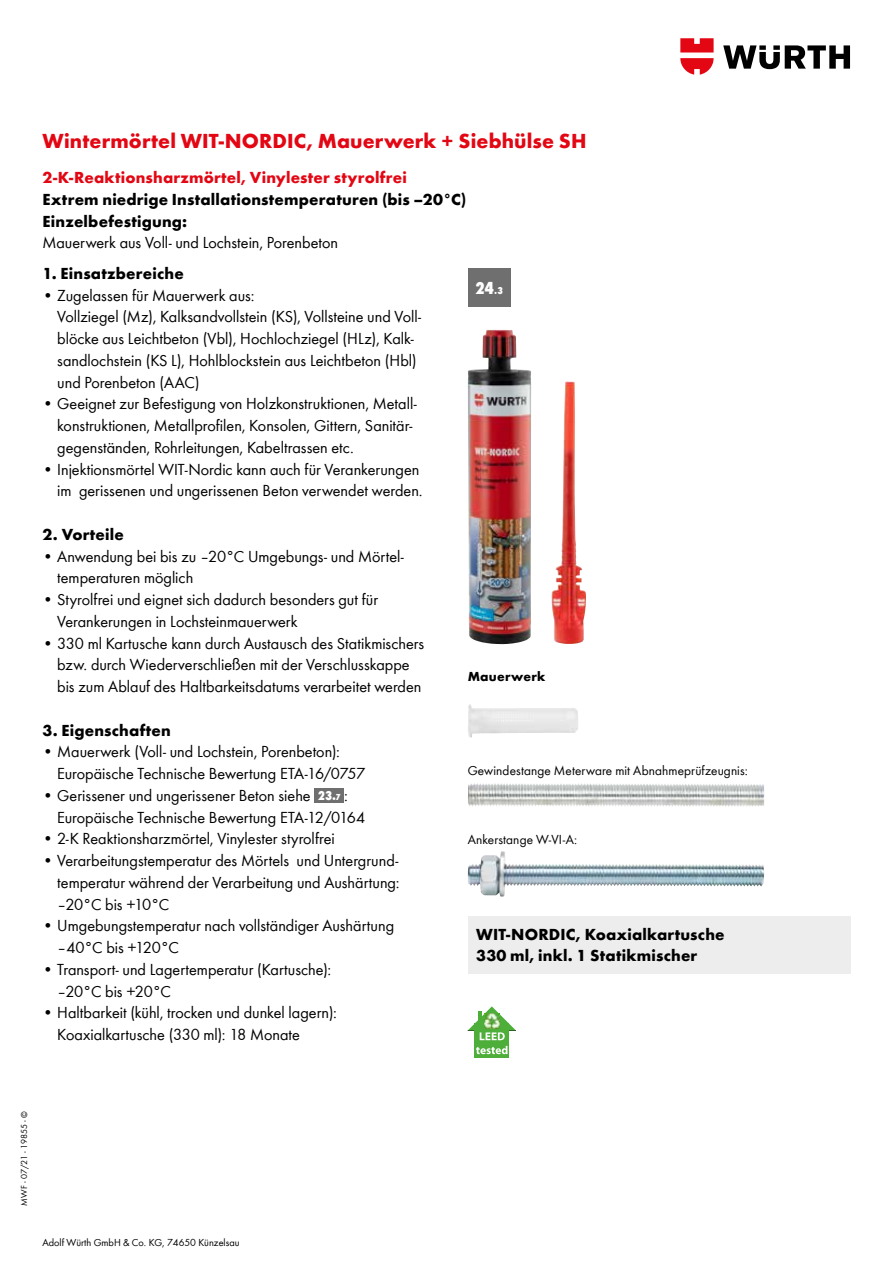
<style>
.page{position:relative;width:893px;height:1263px;background:#fff}
.page>*{position:absolute;margin:0;border:0;box-sizing:border-box;transform-origin:0 0}
.t1{font:700 21px "Wuerth";letter-spacing:.005em;color:#e30613}
.t2{font:800 condensed 18px "Wuerth";color:#fff}
.t3{font:16.5px/21.8px "Wuerth";color:#000}
.t4{font:700 16.5px/21.8px "Wuerth";letter-spacing:.01em;color:#000}
.t5{font:700 16.5px "Wuerth";letter-spacing:.01em;color:#e30613}
.t6{font:13.5px "Wuerth";letter-spacing:.01em;color:#000}
.t7{font:700 13.5px "Wuerth";letter-spacing:.02em;color:#000}
.t8{font:10.5px "Wuerth";color:#000}
.t9{font:9px "Wuerth";color:#000}
.s1{font-size:10.5px}
.s2{font-weight:800;font-stretch:condensed;font-size:13.5px;color:#fff}
.s3{font-weight:800;font-stretch:condensed;font-size:9px;color:#fff}
</style>
<div class="page">
<svg style="left:723px;top:45px;width:127px;height:24px"></svg>
<svg style="left:680px;top:38px;width:34px;height:37px"></svg>
<div style="left:468px;top:268px;width:42px;height:38px;background:#706f6f"></div>
<div style="left:314px;top:788px;width:30px;height:15px;background:#706f6f"></div>
<div style="left:468px;top:916px;width:382px;height:58px;background:#ededed"></div>
<div style="left:475px;top:1024px;width:34px;height:34px;background:#4dae3a"></div>
<svg style="left:468px;top:1006px;width:48px;height:34px"></svg>
<svg style="left:476px;top:1046px;width:32px;height:8px"></svg>
<img style="left:485px;top:1014px;width:14px;height:14px">
<svg style="left:551px;top:381px;width:35px;height:263px"></svg>
<img style="left:468px;top:330px;width:63px;height:314px">
<svg style="left:573px;top:783px;width:191px;height:24px"></svg>
<img style="left:468px;top:783px;width:105px;height:24px">
<img style="left:468px;top:704px;width:110px;height:33px">
<img style="left:468px;top:851px;width:155px;height:45px">
<p class="t1" style="left:43px;top:125px;width:545px">Wintermörtel WIT-NORDIC, Mauerwerk + Siebhülse SH</p>
<p class="t5" style="left:43px;top:166px;width:366px">2-K-Reaktionsharzmörtel, Vinylester styrolfrei</p>
<p class="t4" style="left:43px;top:187px;width:425px">Extrem niedrige Installationstemperaturen (bis –20°C)<br>Einzelbefestigung:</p>
<p class="t3" style="left:43px;top:231px;width:297px">Mauerwerk aus Voll- und Lochstein, Porenbeton</p>
<p class="t2" style="left:475px;top:275px;width:29px">24<span class="s1">.3</span></p>
<p class="t4" style="left:43px;top:261px;width:143px">1. Einsatzbereiche</p>
<p class="t3" style="left:57px;top:283px;width:365px;text-indent:-15px">• Zugelassen für Mauerwerk aus:<br>Vollziegel (Mz), Kalksandvollstein (KS), Vollsteine und Voll&shy;blöcke aus Leichtbeton (Vbl), Hochlochziegel (HLz), Kalk&shy;sandlochstein (KS L), Hohlblockstein aus Leichtbeton (Hbl) und Porenbeton (AAC)</p>
<p class="t3" style="left:57px;top:392px;width:361px;text-indent:-15px">• Geeignet zur Befestigung von Holzkonstruktionen, Metall&shy;konstruktionen, Metallprofilen, Konsolen, Gittern, Sanitär&shy;gegenständen, Rohrleitungen, Kabeltrassen etc.</p>
<p class="t3" style="left:43px;top:457px;width:382px;text-align:right">• Injektionsmörtel WIT-Nordic kann auch für Verankerungen im gerissenen und ungerissenen Beton verwendet werden.</p>
<p class="t4" style="left:43px;top:522px;width:83px">2. Vorteile</p>
<p class="t3" style="left:57px;top:544px;width:348px;text-indent:-15px">• Anwendung bei bis zu –20°C Umgebungs- und Mörtel&shy;temperaturen möglich</p>
<p class="t3" style="left:57px;top:588px;width:322px;text-indent:-15px">• Styrolfrei und eignet sich dadurch besonders gut für<br>Verankerungen in Lochsteinmauerwerk</p>
<p class="t3" style="left:57px;top:631px;width:369px;text-indent:-15px">• 330 ml Kartusche kann durch Austausch des Statikmischers bzw. durch Wiederverschließen mit der Verschlusskappe bis zum Ablauf des Haltbarkeitsdatums verarbeitet werden</p>
<p class="t4" style="left:43px;top:718px;width:130px">3. Eigenschaften</p>
<p class="t3" style="left:57px;top:740px;width:310px;text-indent:-15px">• Mauerwerk (Voll- und Lochstein, Porenbeton):<br>Europäische Technische Bewertung ETA-16/0757</p>
<p class="t3" style="left:57px;top:784px;width:310px;text-indent:-15px">• Gerissener und ungerissener Beton siehe <span class="s2">23.</span><span class="s3">7</span> :<br>Europäische Technische Bewertung ETA-12/0164</p>
<p class="t3" style="left:43px;top:827px;width:294px">• 2-K Reaktionsharzmörtel, Vinylester styrolfrei</p>
<p class="t3" style="left:57px;top:849px;width:344px;text-align:justify;text-indent:-15px">• Verarbeitungstemperatur des Mörtels und Untergrund&shy;temperatur während der Verarbeitung und Aushärtung: –20°C bis +10°C</p>
<p class="t3" style="left:57px;top:914px;width:338px;text-indent:-15px">• Umgebungstemperatur nach vollständiger Aushärtung –40°C bis +120°C</p>
<p class="t3" style="left:57px;top:958px;width:275px;text-indent:-15px">• Transport- und Lagertemperatur (Kartusche): –20°C bis +20°C</p>
<p class="t3" style="left:57px;top:1001px;width:281px;text-indent:-15px">• Haltbarkeit (kühl, trocken und dunkel lagern):<br>Koaxialkartusche (330 ml): 18 Monate</p>
<p class="t7" style="left:468px;top:666px;width:79px">Mauerwerk</p>
<p class="t6" style="left:468px;top:761px;width:282px">Gewindestange Meterware mit Abnahmeprüfzeugnis:</p>
<p class="t6" style="left:468px;top:831px;width:111px">Ankerstange W-VI-A:</p>
<p class="t4" style="left:476px;top:922px;width:250px">WIT-NORDIC, Koaxialkartusche<br>330 ml, inkl. 1 Statikmischer</p>
<p class="t9" style="left:18px;top:1205px;width:96px;rotate:-90deg">MWF - 07/21 - 19855 - ©</p>
<p class="t8" style="left:43px;top:1235px;width:199px">Adolf Würth GmbH &amp; Co. KG, 74650 Künzelsau</p>
</div>
